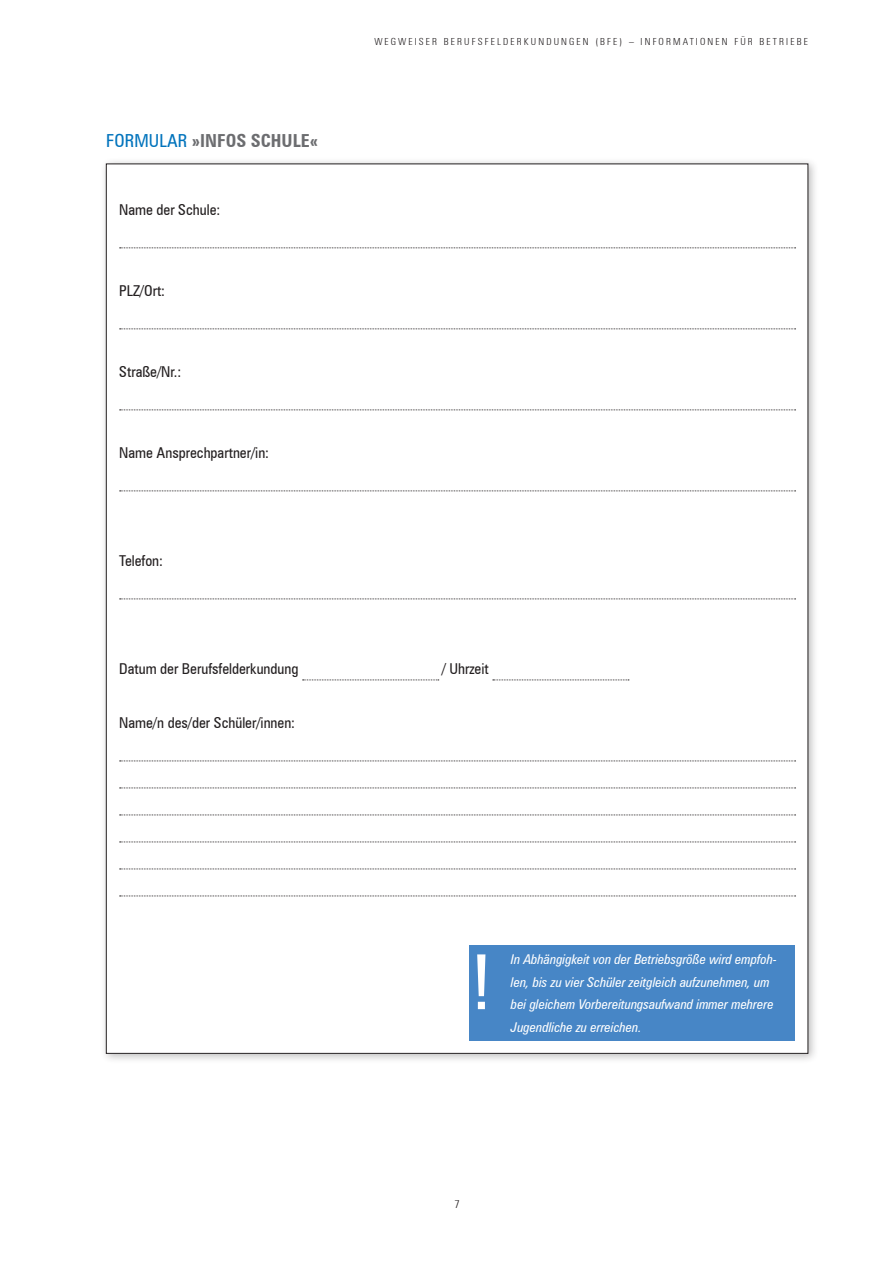
<style>
.page{position:relative;width:893px;height:1263px;background:#fff}
.page>*{position:absolute;margin:0;border:0;box-sizing:border-box;transform-origin:0 0}
.t1{font:condensed 76.05px "Zurich BT";color:#fff}
.t2{font:700 condensed 18px "Zurich BT";color:#6c6d70}
.t3{font:condensed 15px "Zurich BT";color:#231f20}
.t4{font:italic condensed 13.5px/22.5px "Zurich BT";color:#fff}
.t5{font:300 condensed 11.25px "Zurich BT";color:#231f20}
.t6{font:300 condensed 9.75px "Zurich BT";letter-spacing:.22em;color:#231f20}
.s1{font-weight:400;color:#0073bc}
</style>
<div class="page">
<div style="left:100px;top:157px;width:719px;height:907px;background:#231f20;opacity:.3"></div>
<div style="left:106px;top:164px;width:702px;height:889px;background:#fff"></div>
<svg style="left:120px;top:247px;width:676px;height:1px"></svg>
<svg style="left:120px;top:328px;width:676px;height:1px"></svg>
<svg style="left:120px;top:409px;width:676px;height:1px"></svg>
<svg style="left:120px;top:490px;width:676px;height:1px"></svg>
<svg style="left:120px;top:598px;width:676px;height:1px"></svg>
<svg style="left:303px;top:679px;width:136px;height:1px"></svg>
<svg style="left:493px;top:679px;width:136px;height:1px"></svg>
<svg style="left:120px;top:760px;width:676px;height:1px"></svg>
<svg style="left:120px;top:787px;width:676px;height:1px"></svg>
<svg style="left:120px;top:814px;width:676px;height:1px"></svg>
<svg style="left:120px;top:841px;width:676px;height:1px"></svg>
<svg style="left:120px;top:868px;width:676px;height:1px"></svg>
<svg style="left:120px;top:895px;width:676px;height:1px"></svg>
<div style="left:470px;top:945px;width:325px;height:95px;background:#4786c6"></div>
<h2 class="t2" style="left:106px;top:130px;width:213px"><span class="s1">FORMULAR</span> »INFOS SCHULE«</h2>
<p class="t3" style="left:119px;top:201px;width:103px">Name der Schule:</p>
<p class="t3" style="left:119px;top:282px;width:47px">PLZ/Ort:</p>
<p class="t3" style="left:119px;top:363px;width:64px">Straße/Nr.:</p>
<p class="t3" style="left:119px;top:444px;width:151px">Name Ansprechpartner/in:</p>
<p class="t3" style="left:119px;top:552px;width:45px">Telefon:</p>
<p class="t6" style="left:374px;top:35px;width:435px">WEGWEISER BERUFSFELDERKUNDUNGEN (BFE) – INFORMATIONEN FÜR BETRIEBE</p>
<p class="t3" style="left:119px;top:660px;width:181px">Datum der Berufsfelderkundung</p>
<p class="t3" style="left:442px;top:660px;width:49px">/ Uhrzeit</p>
<p class="t3" style="left:119px;top:714px;width:177px">Name/n des/der Schüler/innen:</p>
<h1 class="t1" style="left:470px;top:936px;width:24px">!</h1>
<p class="t4" style="left:511px;top:948px;width:267px">In Abhängigkeit von der Betriebsgröße wird empfoh&shy;len, bis zu vier Schüler zeitgleich aufzunehmen, um bei gleichem Vorbereitungsaufwand immer mehrere Jugendliche zu erreichen.</p>
<p class="t5" style="left:455px;top:1197px;width:7px">7</p>
</div>
